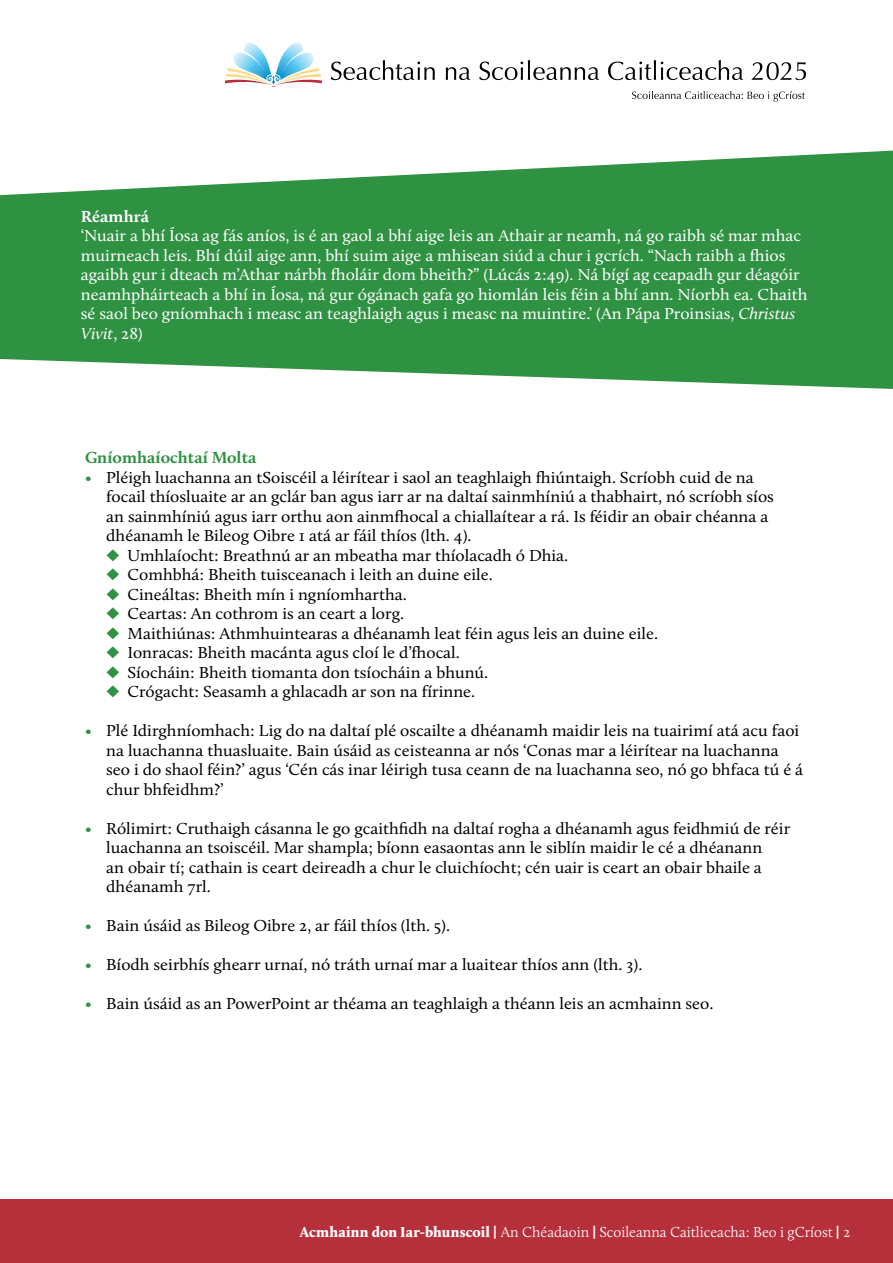
<style>
.page{position:relative;width:893px;height:1263px;background:#fff}
.page>*{position:absolute;margin:0;border:0;box-sizing:border-box;transform-origin:0 0}
.t1{font:16.5px/19.5px "Calluna";color:#000;scale:1.05 1}
.t2{font:16.5px/19.5px "Calluna";color:#fff;scale:1.05 1}
.t3{font:700 16.5px "Calluna";color:#2f9142;scale:1.05 1}
.t4{font:700 16.5px "Calluna";color:#fff;scale:1.05 1}
.t5{font:300 15px "Calluna";color:#fff}
.s1{font-style:italic}
.s2{color:#2f9142}
.s3{font-weight:900}
.s4{font-family:"Karmina";font-weight:700}
</style>
<div class="page">
<div style="left:0;top:1199px;width:893px;height:64px;background:#b6303b"></div>
<svg style="left:225px;top:43px;width:97px;height:44px"></svg>
<svg style="left:632px;top:91px;width:173px;height:11px"></svg>
<svg style="left:331px;top:60px;width:104px;height:20px"></svg>
<svg style="left:446px;top:67px;width:24px;height:13px"></svg>
<svg style="left:479px;top:60px;width:120px;height:20px"></svg>
<svg style="left:608px;top:60px;width:135px;height:20px"></svg>
<svg style="left:751px;top:62px;width:55px;height:18px"></svg>
<svg style="left:0;top:151px;width:893px;height:238px;fill:#2f9142"></svg>
<p class="t4" style="left:81px;top:206px;width:67px">Réamhrá</p>
<p class="t2" style="left:81px;top:226px;width:693px">‘Nuair a bhí Íosa ag fás aníos, is é an gaol a bhí aige leis an Athair ar neamh, ná go raibh sé mar mhac muirneach leis. Bhí dúil aige ann, bhí suim aige a mhisean siúd a chur i gcrích. “Nach raibh a fhios agaibh gur i dteach m’Athar nárbh fholáir dom bheith?” (Lúcás 2:49). Ná bígí ag ceapadh gur déagóir neamhpháirteach a bhí in Íosa, ná gur ógánach gafa go hiomlán leis féin a bhí ann. Níorbh ea. Chaith sé saol beo gníomhach i measc an teaghlaigh agus i measc na muintire.’ (An Pápa Proinsias, <span class="s1">Christus Vivit</span>, 28)</p>
<p class="t3" style="left:85px;top:447px;width:165px">Gníomhaíochtaí Molta</p>
<p class="t1" style="left:106px;top:467px;width:637px;text-indent:-21px"><span class="s2">•</span> Pléigh luachanna an tSoiscéil a léirítear i saol an teaghlaigh fhiúntaigh. Scríobh cuid de na focail thíosluaite ar an gclár ban agus iarr ar na daltaí sainmhíniú a thabhairt, nó scríobh síos an sainmhíniú agus iarr orthu aon ainmfhocal a chiallaítear a rá. Is féidir an obair chéanna a dhéanamh le Bileog Oibre 1 atá ar fáil thíos (lth. 4).</p>
<p class="t1" style="left:106px;top:545px;width:441px"><span class="s2">◆</span> Umhlaíocht: Breathnú ar an mbeatha mar thíolacadh ó Dhia.</p>
<p class="t1" style="left:106px;top:565px;width:370px"><span class="s2">◆</span> Comhbhá: Bheith tuisceanach i leith an duine eile.</p>
<p class="t1" style="left:106px;top:584px;width:288px"><span class="s2">◆</span> Cineáltas: Bheith mín i ngníomhartha.</p>
<p class="t1" style="left:106px;top:604px;width:285px"><span class="s2">◆</span> Ceartas: An cothrom is an ceart a lorg.</p>
<p class="t1" style="left:106px;top:623px;width:527px"><span class="s2">◆</span> Maithiúnas: Athmhuintearas a dhéanamh leat féin agus leis an duine eile.</p>
<p class="t1" style="left:106px;top:643px;width:338px"><span class="s2">◆</span> Ionracas: Bheith macánta agus cloí le d’fhocal.</p>
<p class="t1" style="left:106px;top:662px;width:365px"><span class="s2">◆</span> Síocháin: Bheith tiomanta don tsíocháin a bhunú.</p>
<p class="t1" style="left:106px;top:682px;width:353px"><span class="s2">◆</span> Crógacht: Seasamh a ghlacadh ar son na fírinne.</p>
<p class="t1" style="left:106px;top:721px;width:665px;text-indent:-21px"><span class="s2">•</span> Plé Idirghníomhach: Lig do na daltaí plé oscailte a dhéanamh maidir leis na tuairimí atá acu faoi na luachanna thuasluaite. Bain úsáid as ceisteanna ar nós ‘Conas mar a léirítear na luachanna seo i do shaol féin?’ agus ‘Cén cás inar léirigh tusa ceann de na luachanna seo, nó go bhfaca tú é á chur bhfeidhm?’</p>
<p class="t1" style="left:106px;top:818px;width:653px;text-indent:-21px"><span class="s2">•</span> Rólimirt: Cruthaigh cásanna le go gcaithfidh na daltaí rogha a dhéanamh agus feidhmiú de réir luachanna an tsoiscéil. Mar shampla; bíonn easaontas ann le siblín maidir le cé a dhéanann<br>an obair tí; cathain is ceart deireadh a chur le cluichíocht; cén uair is ceart an obair bhaile a dhéanamh 7rl.</p>
<p class="t1" style="left:85px;top:916px;width:349px"><span class="s2">•</span> Bain úsáid as Bileog Oibre 2, ar fáil thíos (lth. 5).</p>
<p class="t1" style="left:85px;top:955px;width:532px"><span class="s2">•</span> Bíodh seirbhís ghearr urnaí, nó tráth urnaí mar a luaitear thíos ann (lth. 3).</p>
<p class="t1" style="left:85px;top:994px;width:600px"><span class="s2">•</span> Bain úsáid as an PowerPoint ar théama an teaghlaigh a théann leis an acmhainn seo.</p>
<p class="t5" style="left:300px;top:1223px;width:552px"><span class="s3">Acmhainn don Iar-bhunscoil</span> <span class="s4">|</span> An Chéadaoin <span class="s4">|</span> Scoileanna Caitliceacha: Beo i gCríost <span class="s4">|</span> 2</p>
</div>
